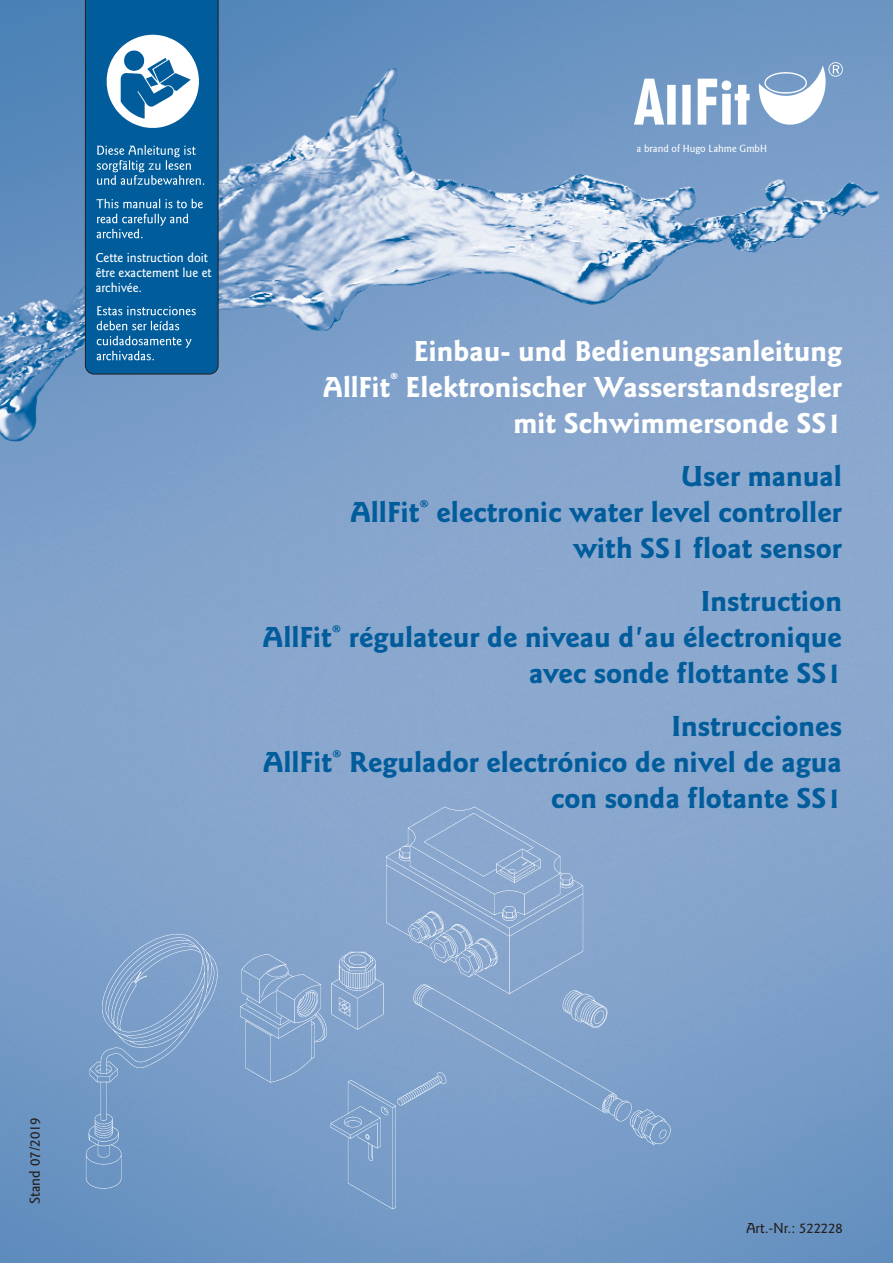
<style>
.page{position:relative;width:893px;height:1263px;background:#fff}
.page>*{position:absolute;margin:0;border:0;box-sizing:border-box;transform-origin:0 0}
.t1{font:700 30px/36px "Goudy Sans";color:#005c9b;text-align:right}
.t2{font:700 30px "Goudy Sans";color:#fff}
.t3{font:500 15px "Goudy Sans";color:#231f20}
.t4{font:700 15px "Goudy Sans";color:#fff}
.t5{font:500 13.5px/15px "Goudy Sans";color:#fff}
.t6{font:500 10.5px "Goudy Sans IT Cby BT";color:#fff}
</style>
<div class="page">
<img style="left:0;top:0;width:893px;height:1263px">
<img style="left:634px;top:52px;width:225px;height:102px">
<img style="left:78px;top:803px;width:594px;height:407px">
<div style="left:85px;top:0;width:134px;height:375px;background:#005c9b"></div>
<img style="left:104px;top:33px;width:97px;height:98px">
<svg style="left:97px;top:336px;width:94px;height:24px;background:#2c77ac"></svg>
<svg style="left:97px;top:321px;width:82px;height:9px"></svg>
<svg style="left:97px;top:306px;width:99px;height:9px"></svg>
<svg style="left:97px;top:214px;width:91px;height:24px;background:#2976ab"></svg>
<svg style="left:96px;top:199px;width:107px;height:9px"></svg>
<svg style="left:97px;top:145px;width:107px;height:40px;background:#2f7aad"></svg>
<p class="t5" style="left:96px;top:250px;width:117px">Cette instruction doit être exactement lue et archivée.</p>
<p class="t6" style="left:636px;top:142px;width:132px">a brand of Hugo Lahme GmbH</p>
<p class="t2" style="left:414px;top:334px;width:430px">Einbau- und Bedienungsanleitung</p>
<p class="t2" style="left:323px;top:370px;width:69px">AllFit</p>
<p class="t4" style="left:390px;top:370px;width:10px">®</p>
<p class="t2" style="left:406px;top:370px;width:438px">Elektronischer Wasserstandsregler</p>
<p class="t2" style="left:513px;top:406px;width:330px">mit Schwimmersonde SS1</p>
<p class="t1" style="left:681px;top:458px;width:163px">User manual</p>
<p class="t1" style="left:350px;top:494px;width:493px">AllFit<sup>®</sup> electronic water level controller</p>
<p class="t1" style="left:573px;top:530px;width:270px">with SS1 float sensor</p>
<p class="t1" style="left:701px;top:583px;width:143px">Instruction</p>
<p class="t1" style="left:262px;top:619px;width:581px">AllFit<sup>®</sup> régulateur de niveau d'au électronique</p>
<p class="t1" style="left:529px;top:655px;width:314px">avec sonde flottante SS1</p>
<p class="t1" style="left:671px;top:708px;width:172px">Instrucciones</p>
<p class="t1" style="left:263px;top:744px;width:581px">AllFit<sup>®</sup> Regulador electrónico de nivel de agua con sonda flotante SS1</p>
<p class="t3" style="left:27px;top:1204px;width:89px;rotate:-90deg">Stand 07/2019</p>
<p class="t3" style="left:746px;top:1219px;width:98px">Art.-Nr.: 522228</p>
</div>
